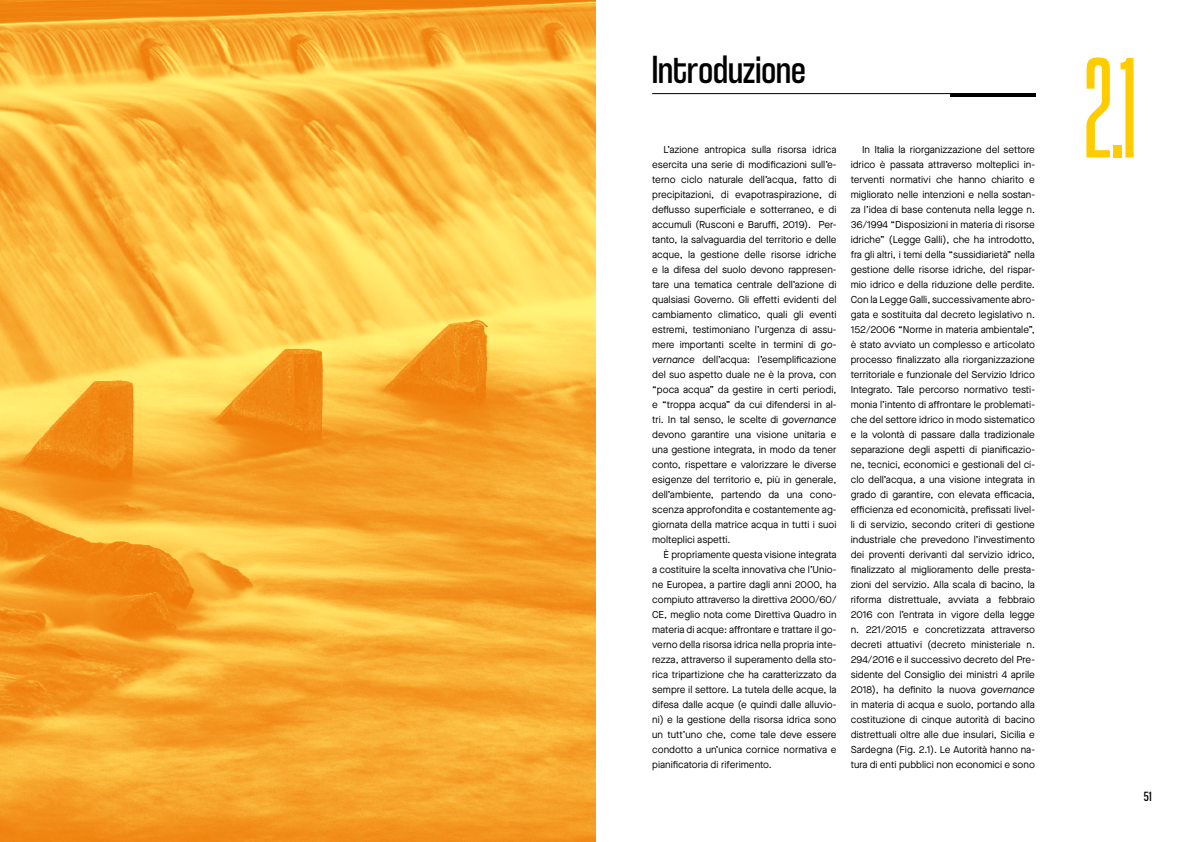
<style>
.page{position:relative;width:1191px;height:842px;background:#fff}
.page>*{position:absolute;margin:0;border:0;box-sizing:border-box;transform-origin:0 0}
.t1{font:150px "Coolvetica Crammed Rg";color:#fc0}
.t2{font:41px "Coolvetica Condensed Rg";color:#000}
.t3{font:14px "Coolvetica Condensed Rg";color:#000}
.t4{font:10px/15px "Maison Neue";color:#000;text-align:justify}
.s1{font-style:italic}
</style>
<div class="page">
<hr style="left:652px;top:93px;width:383px;height:1px;background:#000">
<hr style="left:950px;top:93px;width:85px;height:4px;background:#000">
<img style="left:0;top:0;width:595px;height:842px">
<h2 class="t2" style="left:652px;top:44px;width:155px">Introduzione</h2>
<p class="t4" style="left:652px;top:142px;width:186px;text-indent:11px">L’azione antropica sulla risorsa idrica esercita una serie di modificazioni sull’e&shy;terno ciclo naturale dell’acqua, fatto di precipitazioni, di evapotraspirazione, di deflusso superficiale e sotterraneo, e di accumuli (Rusconi e Baruffi, 2019). Per&shy;tanto, la salvaguardia del territorio e delle acque, la gestione delle risorse idriche e la difesa del suolo devono rappresen&shy;tare una tematica centrale dell’azione di qualsiasi Governo. Gli effetti evidenti del cambiamento climatico, quali gli eventi estremi, testimoniano l’urgenza di assu&shy;mere importanti scelte in termini di <span class="s1">go&shy;vernance</span> dell’acqua: l’esemplificazione del suo aspetto duale ne è la prova, con “poca acqua” da gestire in certi periodi, e “troppa acqua” da cui difendersi in al&shy;tri. In tal senso, le scelte di <span class="s1">governance </span>devono garantire una visione unitaria e una gestione integrata, in modo da tener conto, rispettare e valorizzare le diverse esigenze del territorio e, più in generale, dell’ambiente, partendo da una cono&shy;scenza approfondita e costantemente ag&shy;giornata della matrice acqua in tutti i suoi molteplici aspetti.</p>
<p class="t4" style="left:652px;top:547px;width:186px;text-indent:11px">È propriamente questa visione integrata a costituire la scelta innovativa che l’Unio&shy;ne Europea, a partire dagli anni 2000, ha compiuto attraverso la direttiva 2000/60/ CE, meglio nota come Direttiva Quadro in materia di acque: affrontare e trattare il go&shy;verno della risorsa idrica nella propria inte&shy;rezza, attraverso il superamento della sto&shy;rica tripartizione che ha caratterizzato da sempre il settore. La tutela delle acque, la difesa dalle acque (e quindi dalle alluvio&shy;ni) e la gestione della risorsa idrica sono un tutt’uno che, come tale deve essere condotto a un’unica cornice normativa e pianificatoria di riferimento.</p>
<p class="t4" style="left:850px;top:142px;width:186px;text-indent:11px">In Italia la riorganizzazione del settore idrico è passata attraverso molteplici in&shy;terventi normativi che hanno chiarito e migliorato nelle intenzioni e nella sostan&shy;za l’idea di base contenuta nella legge n.<br>36/1994 “Disposizioni in materia di risorse idriche” (Legge Galli), che ha introdotto, fra gli altri, i temi della “sussidiarietà” nella gestione delle risorse idriche, del rispar&shy;mio idrico e della riduzione delle perdite.<br>Con la Legge Galli, successivamente abro&shy;gata e sostituita dal decreto legislativo n.<br>152/2006 “Norme in materia ambientale”, è stato avviato un complesso e articolato processo finalizzato alla riorganizzazione territoriale e funzionale del Servizio Idrico Integrato. Tale percorso normativo testi&shy;monia l’intento di affrontare le problemati&shy;che del settore idrico in modo sistematico e la volontà di passare dalla tradizionale separazione degli aspetti di pianificazio&shy;ne, tecnici, economici e gestionali del ci&shy;clo dell’acqua, a una visione integrata in grado di garantire, con elevata efficacia, efficienza ed economicità, prefissati livel&shy;li di servizio, secondo criteri di gestione industriale che prevedono l’investimento dei proventi derivanti dal servizio idrico, finalizzato al miglioramento delle presta&shy;zioni del servizio. Alla scala di bacino, la riforma distrettuale, avviata a febbraio 2016 con l’entrata in vigore della legge n. 221/2015 e concretizzata attraverso decreti attuativi (decreto ministeriale n.<br>294/2016 e il successivo decreto del Pre&shy;sidente del Consiglio dei ministri 4 aprile 2018), ha definito la nuova <span class="s1">governance </span>in materia di acqua e suolo, portando alla costituzione di cinque autorità di bacino distrettuali oltre alle due insulari, Sicilia e Sardegna (Fig. 2.1). Le Autorità hanno na&shy;tura di enti pubblici non economici e sono</p>
<h1 class="t1" style="left:1084px;top:31px;width:52px">2.1</h1>
<h3 class="t3" style="left:1144px;top:787px;width:9px">51</h3>
</div>
